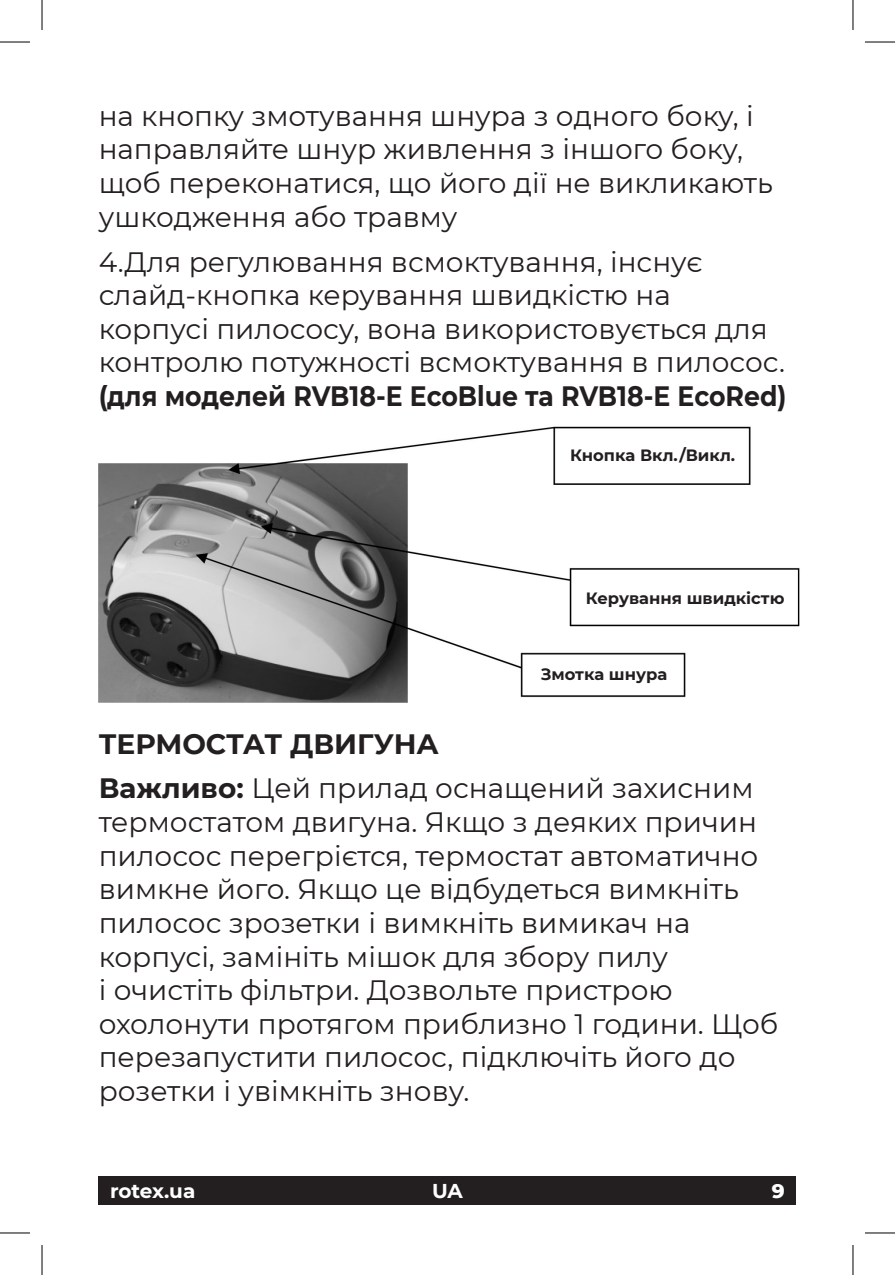
<style>
.page{position:relative;width:895px;height:1275px;background:#fff}
.page>*{position:absolute;margin:0;border:0;box-sizing:border-box;transform-origin:0 0}
.Text{font:28px/33.6px "Montserrat";color:#231f20}
.Text-2{font:700 28px "Montserrat";color:#231f20}
.t1{font:700 20px "Montserrat";letter-spacing:-.01em;color:#fff}
.t2{font:800 20px "Montserrat";color:#fff}
.Attention{font:700 16.4px "Montserrat";color:#231f20}
.s1{font-weight:700}
</style>
<div class="page">
<div style="left:99px;top:1176px;width:697px;height:28px;background:#231f20"></div>
<img style="left:99px;top:426px;width:701px;height:277px">
<hr style="left:0;top:42px;width:30px;height:1px;background:#000">
<hr style="left:865px;top:42px;width:30px;height:1px;background:#000">
<hr style="left:0;top:1232px;width:30px;height:1px;background:#000">
<hr style="left:865px;top:1232px;width:30px;height:1px;background:#000">
<hr style="left:42px;top:0;width:1px;height:30px;background:#000">
<hr style="left:42px;top:1245px;width:1px;height:30px;background:#000">
<hr style="left:852px;top:0;width:1px;height:30px;background:#000">
<hr style="left:852px;top:1245px;width:1px;height:30px;background:#000">
<p class="Text" style="left:99px;top:98px;width:675px">на кнопку змотування шнура з одного боку, і направляйте шнур живлення з іншого боку, щоб переконатися, що його дії не викликають ушкодження або травму</p>
<p class="Text" style="left:99px;top:244px;width:689px">4.Для регулювання всмоктування, інснує слайд-кнопка керування швидкістю на корпусі пилососу, вона використовується для контролю потужності всмоктування в пилосос. <span class="s1">(для моделей RVB18-E EcoBlue та RVB18-E EcoRed)</span></p>
<p class="Attention" style="left:570px;top:443px;width:167px">Кнопка Вкл./Викл.</p>
<p class="Attention" style="left:586px;top:586px;width:200px">Керування швидкістю</p>
<p class="Attention" style="left:541px;top:662px;width:128px">Змотка шнура</p>
<p class="Text-2" style="left:99px;top:723px;width:342px">ТЕРМОСТАТ ДВИГУНА</p>
<p class="Text" style="left:99px;top:770px;width:681px"><span class="s1">Важливо:</span> Цей прилад оснащений захисним термостатом двигуна. Якщо з деяких причин пилосос перегрієтся, термостат автоматично вимкне його. Якщо це відбудеться вимкніть пилосос зрозетки і вимкніть вимикач на корпусі, замініть мішок для збору пилу<br>і очистіть фільтри. Дозвольте пристрою охолонути протягом приблизно 1 години. Щоб перезапустити пилосос, підключіть його до розетки і увімкніть знову.</p>
<p class="t1" style="left:110px;top:1176px;width:87px">rotex.ua</p>
<p class="t1" style="left:432px;top:1176px;width:32px">UA</p>
<p class="t2" style="left:772px;top:1175px;width:14px">9</p>
</div>
